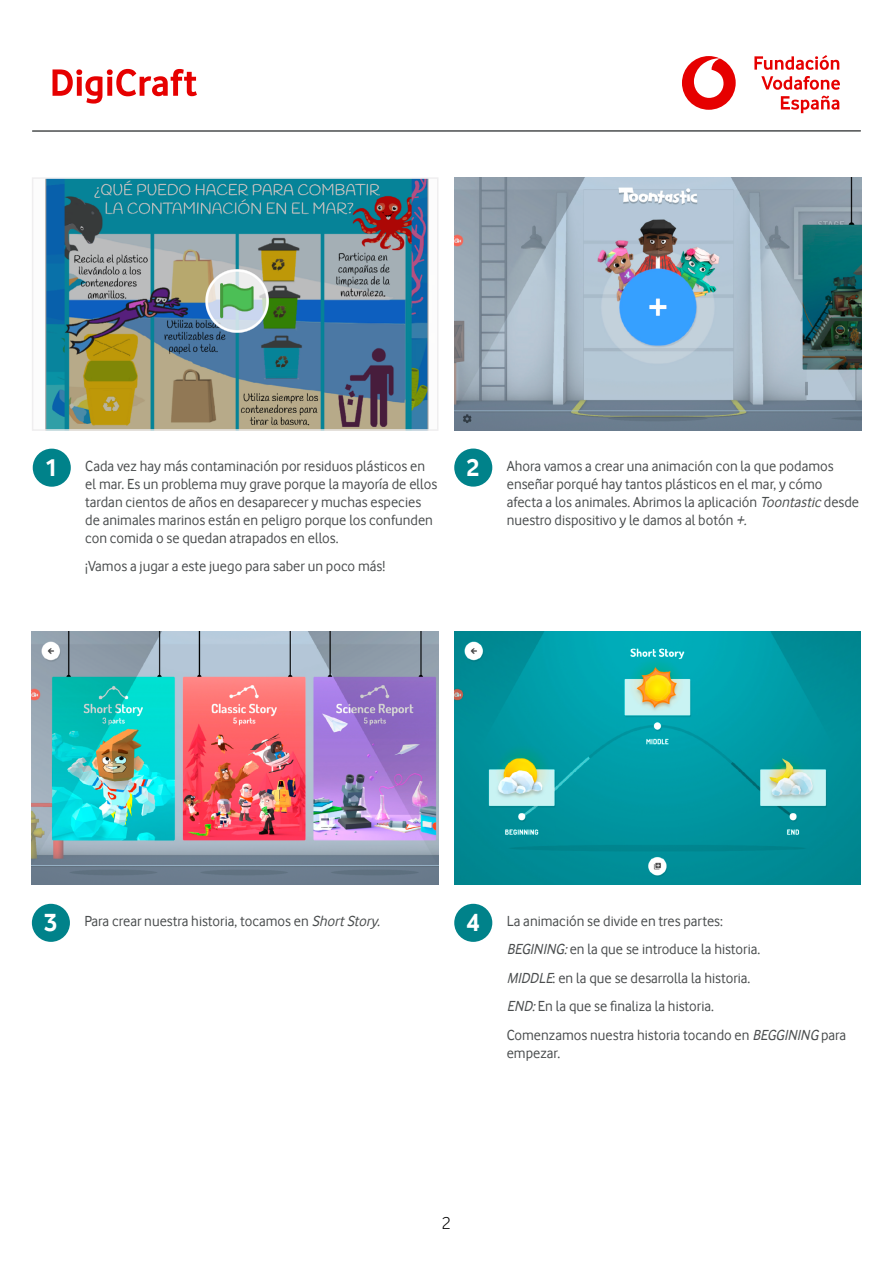
<style>
.page{position:relative;width:893px;height:1263px;background:#fff}
.page>*{position:absolute;margin:0;border:0;box-sizing:border-box;transform-origin:0 0}
.t1{font:700 25.5px "Vodafone Rg";color:#fff}
.t2{font:18px "Vodafone Lt";color:#000}
.t3{font:15px/18px "Vodafone Rg";color:#4a4d4e}
.s1{font-style:italic}
.s2{font-weight:700;font-size:25.5px;color:#fff}
</style>
<div class="page">
<hr style="left:33px;top:130px;width:827px;height:2px;background:#4a4d4e">
<svg style="left:53px;top:69px;width:144px;height:35px"></svg>
<div style="left:682px;top:56px;width:54px;height:54px;background:#e60000;border-radius:50%"></div>
<svg style="left:694px;top:58px;width:29px;height:40px"></svg>
<svg style="left:754px;top:55px;width:85px;height:15px"></svg>
<svg style="left:761px;top:76px;width:79px;height:14px"></svg>
<svg style="left:781px;top:96px;width:58px;height:17px"></svg>
<img style="left:454px;top:177px;width:407px;height:254px">
<img style="left:32px;top:631px;width:406px;height:254px">
<img style="left:454px;top:631px;width:407px;height:254px">
<img style="left:45px;top:180px;width:384px;height:248px">
<div style="left:32px;top:177px;width:406px;height:254px;border:2px solid #efeeef"></div>
<div style="left:33px;top:449px;width:38px;height:38px;background:#00828a;border-radius:50%"></div>
<div style="left:454px;top:448px;width:38px;height:39px;background:#00828a;border-radius:50%"></div>
<div style="left:32px;top:904px;width:38px;height:38px;background:#00828a;border-radius:50%"></div>
<div style="left:454px;top:904px;width:38px;height:38px;background:#00828a;border-radius:50%"></div>
<h1 class="t1" style="left:466px;top:453px;width:15px">2</h1>
<h1 class="t1" style="left:45px;top:453px;width:15px">1</h1>
<p class="t3" style="left:507px;top:456px;width:354px">Ahora vamos a crear una animación con la que podamos enseñar porqué hay tantos plásticos en el mar, y cómo afecta a los animales. Abrimos la aplicación <span class="s1">Toontastic</span> desde nuestro dispositivo y le damos al botón <span class="s1">+.</span></p>
<p class="t3" style="left:85px;top:457px;width:353px">Cada vez hay más contaminación por residuos plásticos en el mar. Es un problema muy grave porque la mayoría de ellos tardan cientos de años en desaparecer y muchas especies de animales marinos están en peligro porque los confunden con comida o se quedan atrapados en ellos.</p>
<p class="t3" style="left:85px;top:557px;width:302px">¡Vamos a jugar a este juego para saber un poco más!</p>
<p class="t3" style="left:44px;top:912px;width:341px"><span class="s2">3</span> Para crear nuestra historia, tocamos en <span class="s1">ShortStory.</span></p>
<p class="t3" style="left:507px;top:906px;width:341px;line-height:28.5px">La animación se divide en tres partes:<br><span class="s1">BEGINING:</span>en la que se introduce la historia.<br><span class="s1">MIDDLE</span>: en la que se desarrolla la historia.<br><span class="s1">END:</span>En la que se finaliza la historia.<br>Comenzamos nuestra historia tocando en <span class="s1">BEGGINING</span> para</p>
<p class="t3" style="left:507px;top:1044px;width:55px">empezar.</p>
<h1 class="t1" style="left:466px;top:908px;width:15px">4</h1>
<p class="t2" style="left:442px;top:1213px;width:11px">2</p>
</div>
